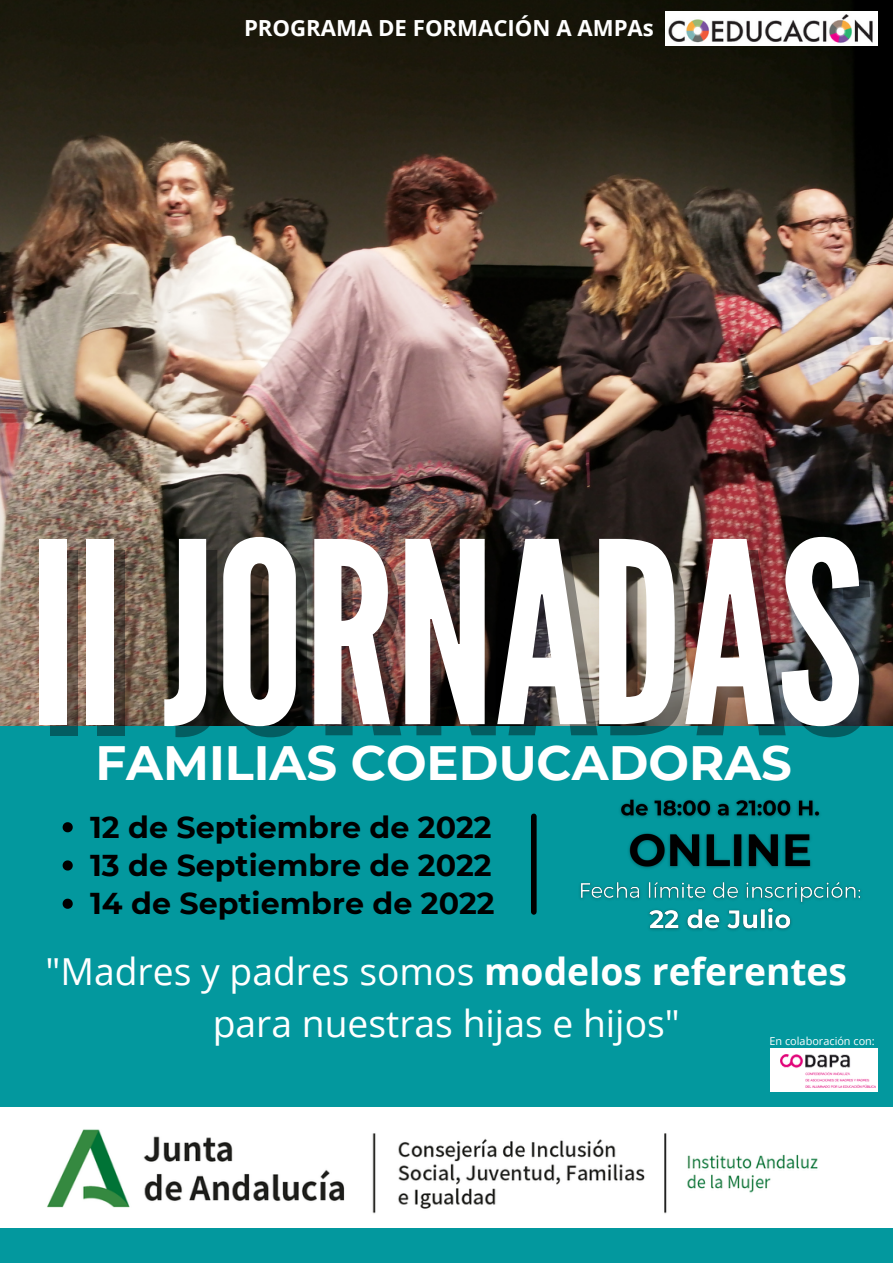
<style>
.page{position:relative;width:893px;height:1264px;background:#fff}
.page>*{position:absolute;margin:0;border:0;box-sizing:border-box;transform-origin:0 0}
.t1{font:251.85px "League Gothic";color:#fff}
.t2{font:700 48.15px "Montserrat";color:#fff}
.t3{font:37.2px/51.8px "Open Sans";color:#fff;text-align:center}
.t4{font:700 30.15px/38.2px "Montserrat";color:#000;text-align:justify}
.t5{font:700 22.2px "Open Sans";color:#fff}
.t6{font:10.95px "Open Sans";color:#fff}
.s1{color:rgb(5 6 7/.4)}
.s2{font-weight:700}
</style>
<div class="page">
<img style="left:0;top:0;width:892px;height:584px">
<img style="left:0;top:584px;width:892px;height:142px">
<div style="left:0;top:726px;width:892px;height:536px;background:#03989e"></div>
<div style="left:769px;top:1047px;width:108px;height:44px;background:#fff"></div>
<img style="left:780px;top:1054px;width:95px;height:33px">
<img style="left:3px;top:1108px;width:889px;height:119px">
<img style="left:665px;top:12px;width:212px;height:33px">
<svg style="left:63px;top:822px;width:10px;height:10px"></svg>
<svg style="left:63px;top:860px;width:10px;height:10px"></svg>
<svg style="left:63px;top:898px;width:10px;height:10px"></svg>
<img style="left:580px;top:799px;width:281px;height:131px">
<div style="left:531px;top:816px;width:5px;height:96px;background:#000"></div>
<p class="t5" style="left:244px;top:13px;width:411px">PROGRAMA DE FORMACIÓN A AMPAs</p>
<h1 class="t1" style="left:40px;top:488px;width:824px"><span class="s1">II</span>JORNADAS</h1>
<p class="t2" style="left:95px;top:733px;width:698px">FAMILIAS COEDUCADORAS</p>
<p class="t4" style="left:90px;top:808px;width:406px">12 de Septiembre de 2022<br>13 de Septiembre de 2022<br>14 de Septiembre de 2022</p>
<p class="t3" style="left:46px;top:944px;width:803px">"Madres y padres somos <span class="s2">modelos referentes </span>para nuestras hijas e hijos"</p>
<p class="t6" style="left:769px;top:1032px;width:107px">En colaboración con:</p>
</div>
